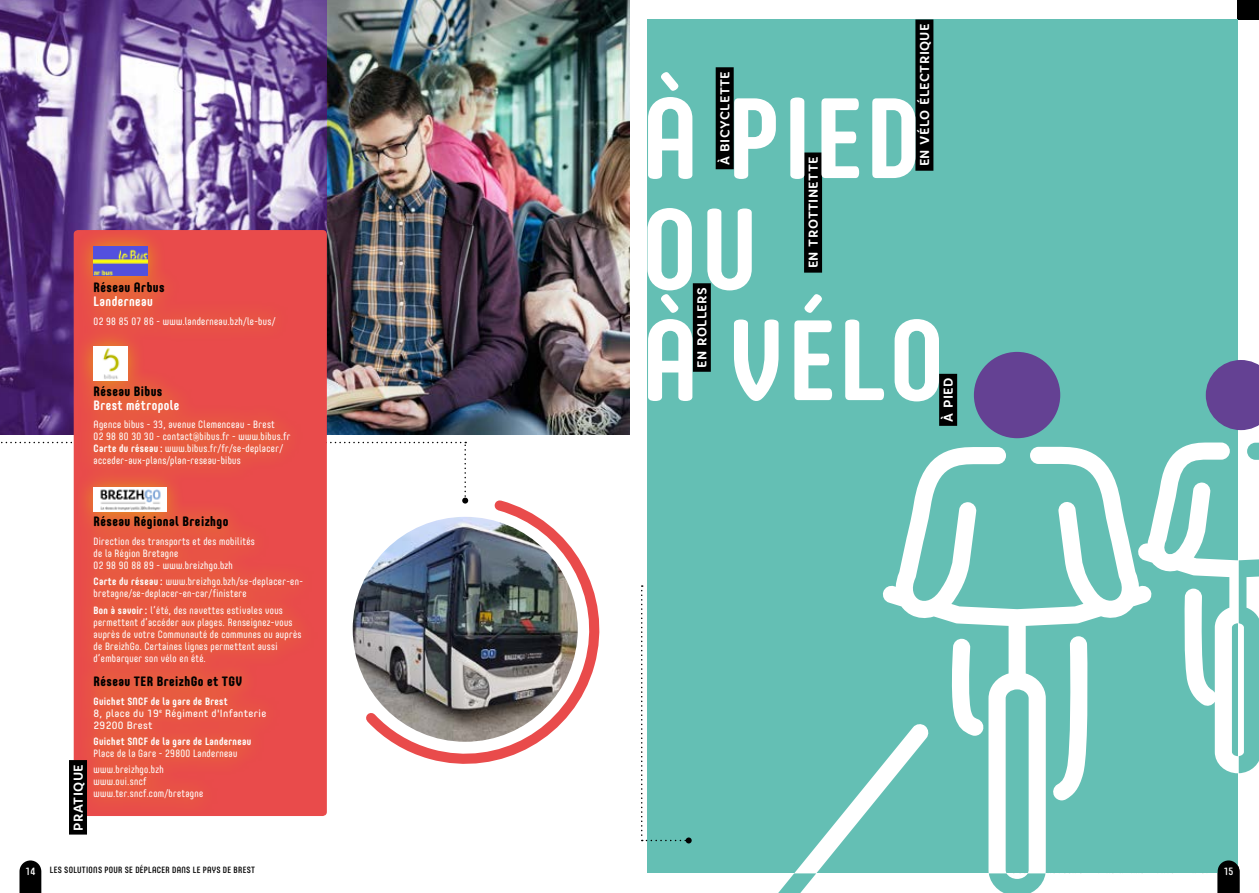
<style>
.page{position:relative;width:1259px;height:893px;background:#fff}
.page>*{position:absolute;margin:0;border:0;box-sizing:border-box;transform-origin:0 0}
.t1{font:700 113.1px/111px "Core Mellow 67 Cn";letter-spacing:.03em;color:#fff}
.t2{font:800 13.5px "Core Mellow 77 Cn";letter-spacing:.03em;color:#000}
.t3{font:700 13.5px "Core Mellow 67 Cn";letter-spacing:.03em;color:#fff}
.t4{font:700 12.9px "Core Rhino 65";letter-spacing:.03em;color:#fff}
.t5{font:10.5px/12px "Core Mellow 47 Cn";letter-spacing:.03em;color:#fff}
.t6{font:700 10.5px "Core Mellow 67 Cn";letter-spacing:.03em;color:#fff}
.t7{font:10.5px/12px "Core Mellow 45";letter-spacing:.03em;color:#fff}
.t8{font:500 10.5px "Core Mellow 57 Cn";color:#fff}
.t9{font:500 9px "Core Mellow 57 Cn";letter-spacing:.03em;color:#000}
.s1{font-family:"Core Mellow 67 Cn";font-weight:700}
</style>
<div class="page">
<svg style="left:19px;top:860px;width:22px;height:33px"></svg>
<div style="left:1237px;top:0;width:22px;height:20px;background:#000"></div>
<div style="left:648px;top:20px;width:590px;height:853px;background:#64bfb4"></div>
<div style="left:939px;top:374px;width:18px;height:52px;background:#000"></div>
<div style="left:693px;top:283px;width:18px;height:89px;background:#000"></div>
<div style="left:715px;top:67px;width:18px;height:102px;background:#000"></div>
<div style="left:915px;top:20px;width:18px;height:151px;background:#000"></div>
<div style="left:804px;top:153px;width:18px;height:120px;background:#000"></div>
<div style="left:974px;top:352px;width:86px;height:86px;background:#644193;border-radius:50%"></div>
<svg style="left:1205px;top:360px;width:54px;height:70px"></svg>
<svg style="left:778px;top:443px;width:481px;height:450px"></svg>
<img style="left:357px;top:500px;width:243px;height:264px">
<svg style="left:641px;top:585px;width:50px;height:258px"></svg>
<svg style="left:1px;top:442px;width:467px;height:62px"></svg>
<img style="left:327px;top:0;width:302px;height:434px">
<svg style="left:0;top:0;width:327px;height:434px;background:#8167a0"></svg>
<div style="left:74px;top:230px;width:253px;height:586px;background:#e94b4b;border-radius:4px"></div>
<div style="left:75px;top:228px;width:243px;height:589px;background:#e2bf00;opacity:.75"></div>
<img style="left:94px;top:247px;width:54px;height:29px">
<img style="left:94px;top:347px;width:33px;height:33px">
<img style="left:94px;top:488px;width:72px;height:23px">
<div style="left:69px;top:760px;width:18px;height:75px;background:#000"></div>
<p class="t2" style="left:94px;top:277px;width:72px">Réseau Arbus</p>
<p class="t3" style="left:94px;top:291px;width:61px">Landerneau</p>
<p class="t5" style="left:94px;top:315px;width:183px">02 98 85 07 86 - www.landerneau.bzh/le-bus/</p>
<p class="t2" style="left:94px;top:381px;width:70px">Réseau Bibus</p>
<p class="t3" style="left:94px;top:395px;width:87px">Brest métropole</p>
<p class="t5" style="left:94px;top:418px;width:198px">Agence bibus - 33, avenue Clemenceau - Brest<br>02 98 80 30 30 - contact@bibus.fr - www.bibus.fr <span class="s1">Carte du réseau :</span> www.bibus.fr/fr/se-deplacer/ acceder-aux-plans/plan-reseau-bibus</p>
<p class="t4" style="left:70px;top:831px;width:68px;rotate:-90deg">PRATIQUE</p>
<p class="t2" style="left:94px;top:511px;width:136px">Réseau Régional Breizhgo</p>
<p class="t5" style="left:94px;top:535px;width:163px">Direction des transports et des mobilités de la Région Bretagne<br>02 98 90 88 89 - www.breizhgo.bzh</p>
<p class="t5" style="left:94px;top:575px;width:211px"><span class="s1">Carte du réseau :</span> www.breizhgo.bzh/se-deplacer-en&shy;bretagne/se-deplacer-en-car/finistere</p>
<p class="t5" style="left:94px;top:603px;width:209px"><span class="s1">Bon à savoir :</span> l’été, des navettes estivales vous permettent d’accéder aux plages. Renseignez-vous auprès de votre Communauté de communes ou auprès de BreizhGo. Certaines lignes permettent aussi d’embarquer son vélo en été.</p>
<p class="t2" style="left:94px;top:671px;width:150px">Réseau TER BreizhGo et TGV</p>
<p class="t6" style="left:94px;top:693px;width:136px">Guichet SNCF de la gare de Brest</p>
<p class="t7" style="left:94px;top:707px;width:174px">8, place du 19<sup>e</sup> Régiment d'Infanterie<br>29200 Brest</p>
<p class="t6" style="left:94px;top:734px;width:159px">Guichet SNCF de la gare de Landerneau</p>
<p class="t5" style="left:94px;top:745px;width:145px;line-height:16.2px">Place de la Gare - 29800 Landerneau www.breizhgo.bzh</p>
<p class="t5" style="left:94px;top:775px;width:111px">www.oui.sncf www.ter.sncf.com/bretagne</p>
<p class="t8" style="left:26px;top:863px;width:11px">14</p>
<p class="t9" style="left:50px;top:863px;width:207px">LES SOLUTIONS POUR SE DÉPLACER DANS LE PAYS DE BREST</p>
<p class="t4" style="left:916px;top:166px;width:145px;rotate:-90deg">EN VÉLO ÉLECTRIQUE</p>
<p class="t4" style="left:716px;top:165px;width:95px;rotate:-90deg">À BICYCLETTE</p>
<h1 class="t1" style="left:642px;top:78px;width:304px">À PIED<br>OU<br>À VÉLO</h1>
<p class="t4" style="left:805px;top:268px;width:113px;rotate:-90deg">EN TROTTINETTE</p>
<p class="t4" style="left:693px;top:367px;width:82px;rotate:-90deg">EN ROLLERS</p>
<p class="t4" style="left:940px;top:422px;width:45px;rotate:-90deg">À PIED</p>
<p class="t8" style="left:1223px;top:863px;width:11px">15</p>
</div>
